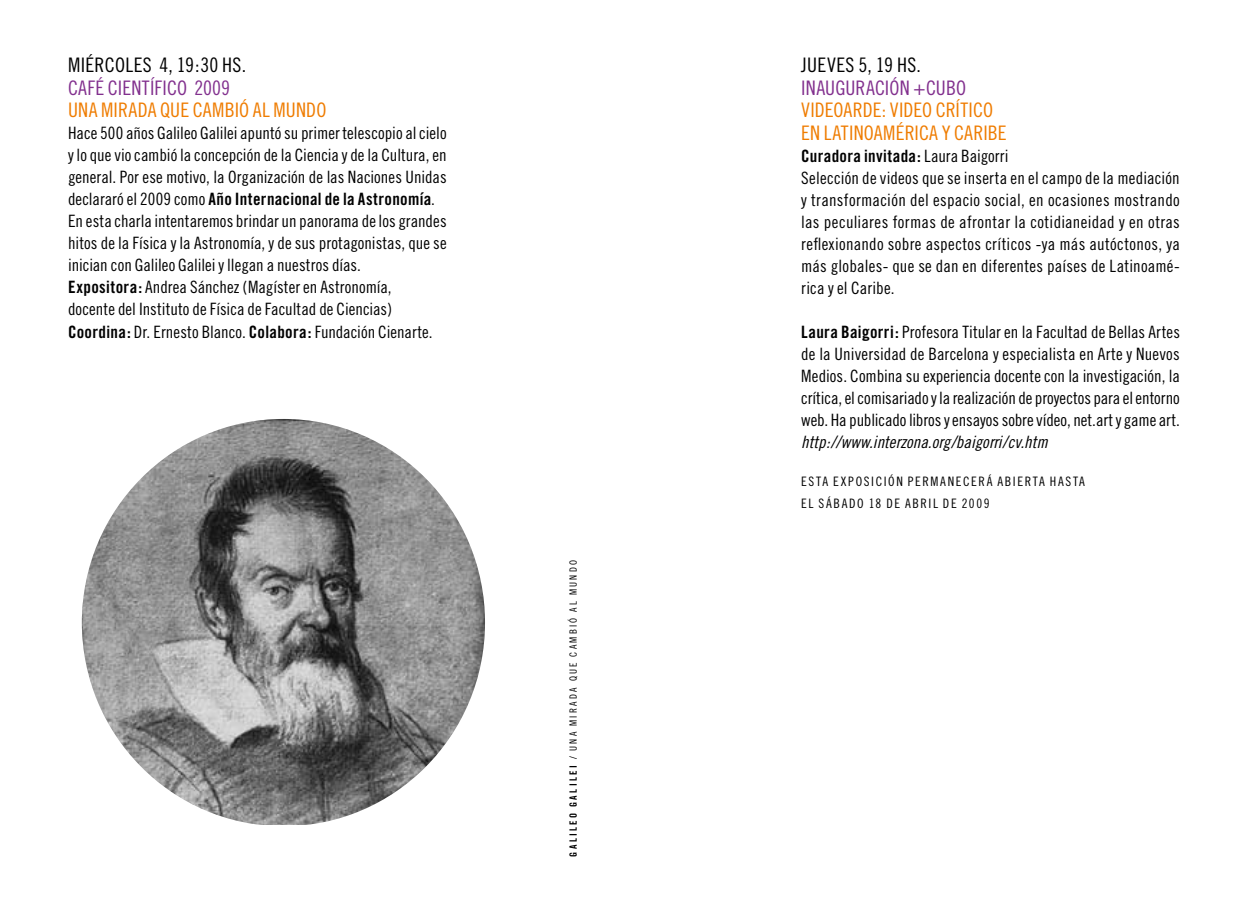
<style>
.page{position:relative;width:1248px;height:908px;background:#fff}
.page>*{position:absolute;margin:0;border:0;box-sizing:border-box;transform-origin:0 0}
.t1{font:20px/22.4px "Trade Gothic Cond Eighteen";letter-spacing:.005em;color:#ef7c00}
.t2{font:20px "Trade Gothic Cond Eighteen";letter-spacing:.005em;color:#82308e}
.t3{font:20px "Trade Gothic Cond Eighteen";letter-spacing:.015em;color:#000}
.t4{font:17px/22px "Trade Gothic Cond Eighteen";color:#000;text-align:justify}
.t5{font:17px "Trade Gothic Bold Cond Twenty";letter-spacing:.015em;color:#000}
.t6{font:17px "Trade Gothic Cond Eighteen Obl";color:#000}
.t7{font:13px/22.4px "Trade Gothic Cond Eighteen";letter-spacing:.12em;color:#000}
.t8{font:10px "Trade Gothic Cond Eighteen";letter-spacing:.23em;color:#000}
.s1{font-family:"Trade Gothic Cond Eighteen"}
.s2{font-family:"Trade Gothic Bold Cond Twenty"}
</style>
<div class="page">
<svg style="left:81px;top:419px;width:404px;height:406px"></svg>
<p class="t3" style="left:68px;top:53px;width:180px">MIÉRCOLES 4, 19:30 HS.</p>
<p class="t2" style="left:68px;top:76px;width:163px">CAFÉ CIENTÍFICO 2009</p>
<p class="t1" style="left:68px;top:99px;width:260px">UNA MIRADA QUE CAMBIÓ AL MUNDO</p>
<p class="t4" style="left:68px;top:122px;width:380px">Hace 500 años Galileo Galilei apuntó su primer telescopio al cielo y lo que vio cambió la concepción de la Ciencia y de la Cultura, en general. Por ese motivo, la Organización de las Naciones Unidas</p>
<p class="t5" style="left:68px;top:189px;width:368px"><span class="s1">declararó el 2009 como</span> Año Internacional de la Astronomía<span class="s1">.</span></p>
<p class="t4" style="left:68px;top:210px;width:380px;text-align:left">En esta charla intentaremos brindar un panorama de los grandes hitos de la Física y la Astronomía, y de sus protagonistas, que se inician con Galileo Galilei y llegan a nuestros días.<br><span class="s2">Expositora:</span> Andrea Sánchez (Magíster en Astronomía,<br>docente del Instituto de Física de Facultad de Ciencias)<br><span class="s2">Coordina:</span> Dr. Ernesto Blanco. <span class="s2">Colabora:</span> Fundación Cienarte.</p>
<p class="t8" style="left:567px;top:856px;width:298px;rotate:-90deg"><span class="s2">GALILEO GALILEI</span> / UNA MIRADA QUE CAMBIÓ AL MUNDO</p>
<p class="t3" style="left:801px;top:53px;width:121px">JUEVES 5, 19 HS.</p>
<p class="t2" style="left:801px;top:76px;width:166px">INAUGURACIÓN +CUBO</p>
<p class="t1" style="left:801px;top:99px;width:207px">VIDEOARDE: VIDEO CRÍTICO<br>EN LATINOAMÉRICA Y CARIBE</p>
<p class="t5" style="left:801px;top:145px;width:209px">Curadora invitada: <span class="s1">Laura Baigorri</span></p>
<p class="t4" style="left:801px;top:166px;width:380px">Selección de videos que se inserta en el campo de la mediación y transformación del espacio social, en ocasiones mostrando las peculiares formas de afrontar la cotidianeidad y en otras reflexionando sobre aspectos críticos -ya más autóctonos, ya más globales- que se dan en diferentes países de Latinoamé&shy;rica y el Caribe.</p>
<p class="t4" style="left:801px;top:320px;width:380px"><span class="s2">Laura Baigorri:</span> Profesora Titular en la Facultad de Bellas Artes de la Universidad de Barcelona y especialista en Arte y Nuevos Medios. Combina su experiencia docente con la investigación, la crítica, el comisariado y la realización de proyectos para el entorno web. Ha publicado libros y ensayos sobre vídeo, net.art y game art.</p>
<p class="t6" style="left:801px;top:431px;width:248px">http://www.interzona.org/baigorri/cv.htm</p>
<p class="t7" style="left:801px;top:469px;width:285px">ESTA EXPOSICIÓN PERMANECERÁ ABIERTA HASTA<br>EL SÁBADO 18 DE ABRIL DE 2009</p>
</div>
